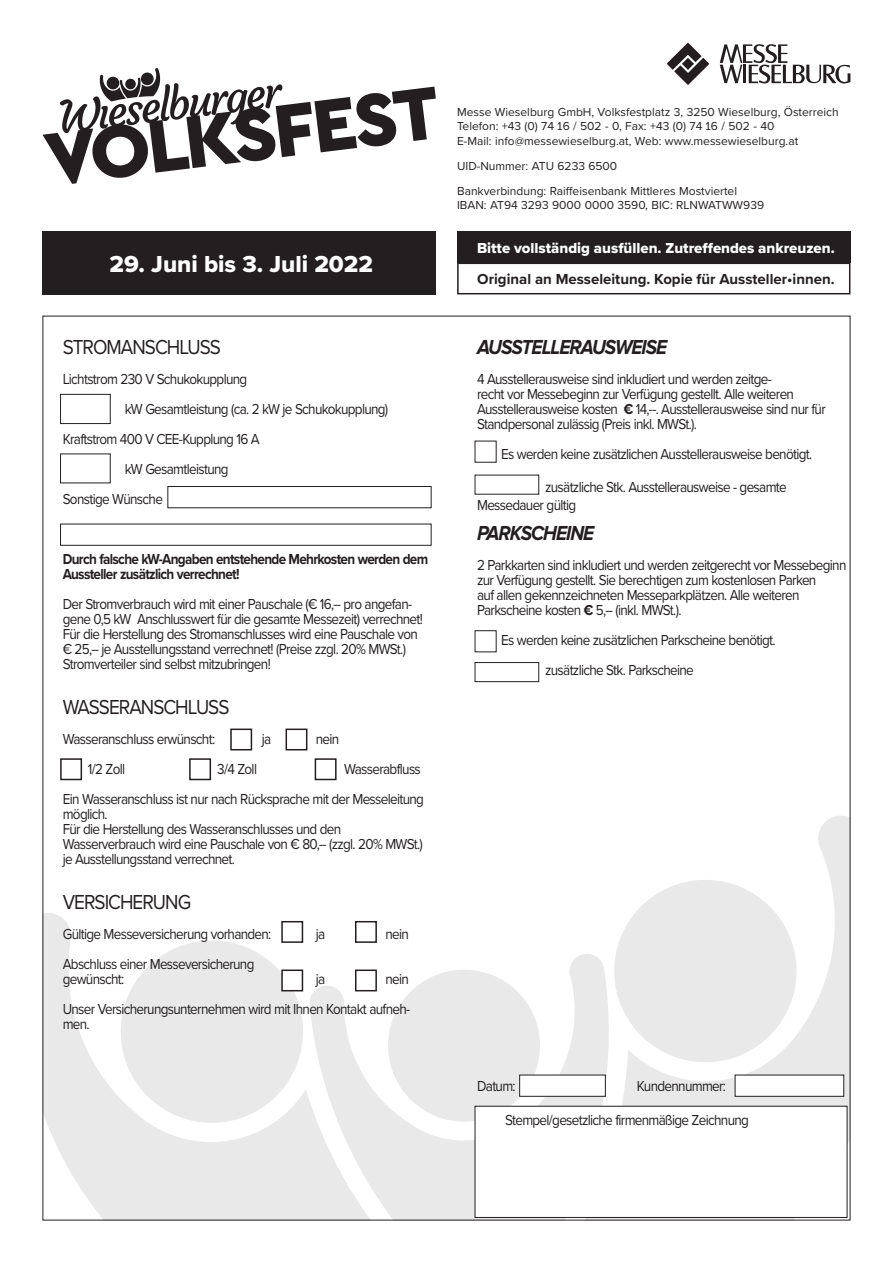
<style>
.page{position:relative;width:893px;height:1263px;background:#fff}
.page>*{position:absolute;margin:0;border:0;box-sizing:border-box;transform-origin:0 0}
.t1{font:24px "Proxima Nova Extrabld";color:#fff}
.t2{font:21px "Proxima Nova";letter-spacing:-.05em;color:#231f20;scale:.9 1}
.t3{font:italic 700 21px "Proxima Nova";letter-spacing:-.05em;color:#231f20;scale:.9 1}
.t4{font:15px/15px "Proxima Nova";letter-spacing:-.05em;color:#231f20;scale:.9 1}
.t5{font:700 15px/15px "Proxima Nova";letter-spacing:-.05em;color:#231f20;scale:.9 1}
.t6{font:15px "Proxima Nova Extrabld";color:#fff}
.t7{font:700 15px "Proxima Nova";color:#231f20}
.Kopf{font:12px "Proxima Nova";color:#231f20}
.s1{font-weight:700}
</style>
<div class="page">
<div style="left:43px;top:231px;width:393px;height:63px;background:#231f20"></div>
<div style="left:457px;top:231px;width:393px;height:32px;background:#231f20"></div>
<div style="left:457px;top:263px;width:393px;height:31px;border:2px solid #231f20"></div>
<svg style="left:43px;top:68px;width:393px;height:116px"></svg>
<svg style="left:667px;top:43px;width:42px;height:42px"></svg>
<svg style="left:720px;top:44px;width:130px;height:40px"></svg>
<svg style="left:618px;top:816px;width:230px;height:402px"></svg>
<svg style="left:616px;top:874px;width:186px;height:194px"></svg>
<svg style="left:398px;top:952px;width:220px;height:266px;fill:#e9e9e9"></svg>
<svg style="left:398px;top:965px;width:147px;height:161px"></svg>
<svg style="left:45px;top:913px;width:353px;height:305px;fill:#e9e9e9"></svg>
<svg style="left:115px;top:935px;width:193px;height:193px"></svg>
<div style="left:60px;top:394px;width:51px;height:30px;background:#fff;border:1px solid #231f20"></div>
<div style="left:167px;top:486px;width:265px;height:22px;background:#fff;border:1px solid #231f20"></div>
<div style="left:60px;top:524px;width:372px;height:22px;background:#fff;border:1px solid #231f20"></div>
<div style="left:60px;top:453px;width:51px;height:30px;background:#fff;border:1px solid #231f20"></div>
<div style="left:230px;top:728px;width:22px;height:22px;background:#fff;border:2px solid #231f20"></div>
<div style="left:286px;top:728px;width:21px;height:22px;background:#fff;border:2px solid #231f20"></div>
<div style="left:60px;top:758px;width:22px;height:22px;background:#fff;border:2px solid #231f20"></div>
<div style="left:189px;top:758px;width:22px;height:22px;background:#fff;border:2px solid #231f20"></div>
<div style="left:315px;top:758px;width:22px;height:22px;background:#fff;border:2px solid #231f20"></div>
<div style="left:281px;top:921px;width:22px;height:22px;background:#fff;border:2px solid #231f20"></div>
<div style="left:355px;top:921px;width:22px;height:22px;background:#fff;border:2px solid #231f20"></div>
<div style="left:355px;top:969px;width:22px;height:22px;background:#fff;border:2px solid #231f20"></div>
<div style="left:281px;top:969px;width:22px;height:22px;background:#fff;border:2px solid #231f20"></div>
<div style="left:475px;top:1106px;width:372px;height:112px;background:#fff;border:1px solid #231f20"></div>
<div style="left:519px;top:1075px;width:87px;height:22px;background:#fff;border:1px solid #231f20"></div>
<div style="left:735px;top:1075px;width:109px;height:22px;background:#fff;border:1px solid #231f20"></div>
<div style="left:475px;top:662px;width:64px;height:20px;background:#fff;border:1px solid #231f20"></div>
<p class="t1" style="left:110px;top:246px;width:265px">29. Juni bis 3. Juli 2022</p>
<p class="t2" style="left:63px;top:332px;width:177px">STROMANSCHLUSS</p>
<p class="t4" style="left:63px;top:371px;width:207px">Lichtstrom 230 V Schukokupplung</p>
<p class="t4" style="left:125px;top:401px;width:294px">kW Gesamtleistung (ca. 2 kW je Schukokupplung)</p>
<p class="t4" style="left:63px;top:431px;width:220px">Kraftstrom 400 V CEE-Kupplung 16 A</p>
<p class="t4" style="left:125px;top:461px;width:117px">kW Gesamtleistung</p>
<p class="t4" style="left:63px;top:491px;width:113px">Sonstige Wünsche</p>
<p class="t5" style="left:63px;top:551px;width:408px">Durch falsche kW-Angaben entstehende Mehrkosten werden dem<br>Aussteller zusätzlich verrechnet!</p>
<p class="t4" style="left:63px;top:596px;width:402px">Der Stromverbrauch wird mit einer Pauschale (€ 16,-- pro angefan&shy;gene 0,5 kW Anschlusswert für die gesamte Messezeit) verrechnet!</p>
<p class="t4" style="left:63px;top:626px;width:396px">Für die Herstellung des Stromanschlusses wird eine Pauschale von</p>
<p class="t4" style="left:63px;top:641px;width:383px">€ 25,-- je Ausstellungsstand verrechnet! (Preise zzgl. 20% MWSt.)</p>
<p class="t4" style="left:63px;top:656px;width:233px">Stromverteiler sind selbst mitzubringen!</p>
<p class="t2" style="left:63px;top:692px;width:187px">WASSERANSCHLUSS</p>
<p class="t4" style="left:63px;top:731px;width:171px">Wasseranschluss erwünscht:</p>
<p class="t4" style="left:262px;top:731px;width:12px">ja</p>
<p class="t4" style="left:316px;top:731px;width:28px">nein</p>
<p class="t4" style="left:88px;top:761px;width:43px">1/2 Zoll</p>
<p class="t4" style="left:217px;top:761px;width:46px">3/4 Zoll</p>
<p class="t4" style="left:344px;top:761px;width:87px">Wasserabfluss</p>
<p class="t4" style="left:63px;top:791px;width:403px">Ein Wasseranschluss ist nur nach Rücksprache mit der Messeleitung möglich.</p>
<p class="t4" style="left:63px;top:821px;width:402px">Für die Herstellung des Wasseranschlusses und den<br>Wasserverbrauch wird eine Pauschale von € 80,-- (zzgl. 20% MWSt.) je Ausstellungsstand verrechnet.</p>
<p class="t2" style="left:63px;top:887px;width:144px">VERSICHERUNG</p>
<p class="t4" style="left:63px;top:926px;width:233px">Gültige Messeversicherung vorhanden:</p>
<p class="t4" style="left:316px;top:926px;width:12px">ja</p>
<p class="t4" style="left:385px;top:926px;width:28px">nein</p>
<p class="t4" style="left:63px;top:956px;width:215px">Abschluss einer Messeversicherung</p>
<p class="t4" style="left:63px;top:971px;width:70px">gewünscht:</p>
<p class="t4" style="left:316px;top:971px;width:12px">ja</p>
<p class="t4" style="left:385px;top:971px;width:28px">nein</p>
<p class="t4" style="left:63px;top:1001px;width:388px">Unser Versicherungsunternehmen wird mit Ihnen Kontakt aufneh&shy;men.</p>
<p class="Kopf" style="left:457px;top:103px;width:383px">Messe Wieselburg GmbH, Volksfestplatz 3, 3250 Wieselburg, Österreich</p>
<p class="Kopf" style="left:457px;top:117px;width:319px">Telefon: +43 (0) 74 16 / 502 - 0, Fax: +43 (0) 74 16 / 502 - 40</p>
<p class="Kopf" style="left:457px;top:132px;width:343px">E-Mail: info@messewieselburg.at, Web: www.messewieselburg.at</p>
<p class="Kopf" style="left:457px;top:157px;width:162px">UID-Nummer: ATU 6233 6500</p>
<p class="Kopf" style="left:457px;top:182px;width:281px">Bankverbindung: Raiffeisenbank Mittleres Mostviertel</p>
<p class="Kopf" style="left:457px;top:196px;width:308px">IBAN: AT94 3293 9000 0000 3590, BIC: RLNWATWW939</p>
<p class="t6" style="left:477px;top:236px;width:359px">Bitte vollständig ausfüllen. Zutreffendes ankreuzen.</p>
<p class="t7" style="left:477px;top:268px;width:359px">Original an Messeleitung. Kopie für Aussteller•innen.</p>
<p class="t3" style="left:477px;top:335px;width:213px">AUSSTELLERAUSWEISE</p>
<p class="t4" style="left:477px;top:371px;width:389px">4 Ausstellerausweise sind inkludiert und werden zeitge-<br>recht vor Messebeginn zur Verfügung gestellt. Alle weiteren Ausstellerausweise kosten <span class="s1">€</span> 14,--. Ausstellerausweise sind nur für Standpersonal zulässig (Preis inkl. MWSt.).</p>
<p class="t4" style="left:501px;top:446px;width:347px">Es werden keine zusätzlichen Ausstellerausweise benötigt.</p>
<p class="t4" style="left:477px;top:478px;width:346px;line-height:18px;text-indent:68px">zusätzliche Stk. Ausstellerausweise - gesamte<br>Messedauer gültig</p>
<p class="t3" style="left:477px;top:521px;width:132px">PARKSCHEINE</p>
<p class="t4" style="left:477px;top:557px;width:412px">2 Parkkarten sind inkludiert und werden zeitgerecht vor Messebeginn zur Verfügung gestellt. Sie berechtigen zum kostenlosen Parken<br>auf allen gekennzeichneten Messeparkplätzen. Alle weiteren Parkscheine kosten <span class="s1">€</span> 5,-- (inkl. MWSt.).</p>
<p class="t4" style="left:501px;top:632px;width:306px">Es werden keine zusätzlichen Parkscheine benötigt.</p>
<p class="t4" style="left:545px;top:662px;width:167px">zusätzliche Stk. Parkscheine</p>
<p class="t4" style="left:477px;top:1078px;width:44px">Datum:</p>
<p class="t4" style="left:637px;top:1078px;width:101px">Kundennummer:</p>
<p class="t4" style="left:505px;top:1111px;width:272px">Stempel/gesetzliche firmenmäßige Zeichnung</p>
</div>
